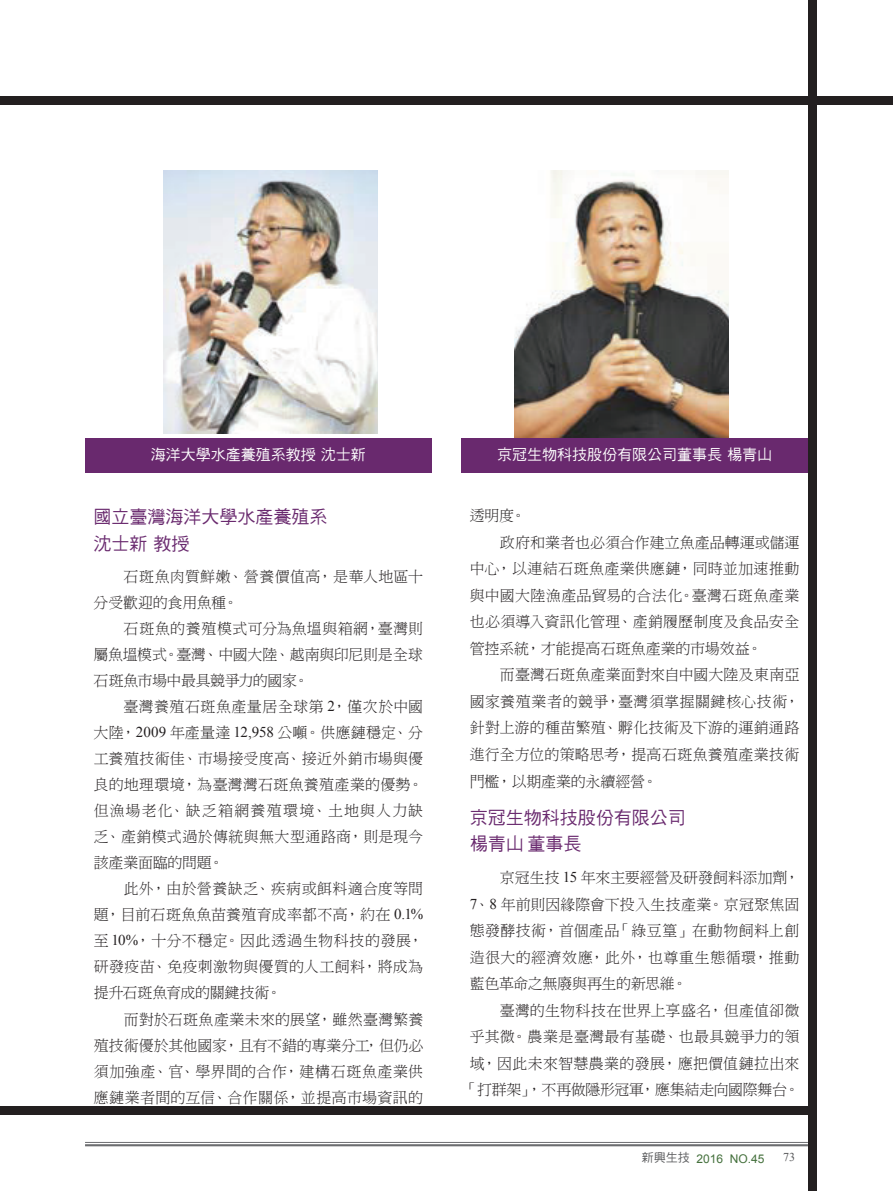
<style>
.page{position:relative;width:893px;height:1191px;background:#fff}
.page>*{position:absolute;margin:0;border:0;box-sizing:border-box;transform-origin:0 0}
.t1{font:18px/26.1px "DF Hei W5 WINP BF";color:#69296e}
.t2{font:15px/26.1px "DF Ming W3 WIN BF";letter-spacing:.01em;color:#231f20;text-align:justify}
.t3{font:15px "DF Hei W5 WINP BF";color:#fff}
.t4{font:15px "DF Ming W3 WIN BF";letter-spacing:.03em;color:#231f20}
.t5{font:15px "DF Ming W3 WIN BF";letter-spacing:-.015em;color:#231f20}
.t6{font:12px "Arial";color:#44703c}
.t7{font:12px "Times New Roman";color:#57585a}
.s1{font-family:"Times New Roman"}
.s2{font-family:"DF Hei W5 WIN BF";color:#57585a}
</style>
<div class="page">
<hr style="left:85px;top:1142px;width:723px;height:1px;background:#6c6d70">
<hr style="left:85px;top:1144px;width:723px;height:2px;background:#6c6d70">
<div style="left:808px;top:0;width:8px;height:1191px;background:#231f20"></div>
<div style="left:0;top:1106px;width:808px;height:8px;background:#231f20"></div>
<div style="left:0;top:96px;width:893px;height:8px;background:#231f20"></div>
<img style="left:164px;top:170px;width:214px;height:263px">
<div style="left:85px;top:438px;width:347px;height:35px;background:#69296e"></div>
<img style="left:515px;top:170px;width:214px;height:268px">
<div style="left:461px;top:438px;width:347px;height:35px;background:#69296e"></div>
<p class="t3" style="left:151px;top:447px;width:216px">海洋大學水產養殖系教授 沈士新</p>
<p class="t3" style="left:497px;top:447px;width:276px">京冠生物科技股份有限公司董事長 楊青山</p>
<p class="t1" style="left:94px;top:504px;width:235px">國立臺灣海洋大學水產養殖系沈士新 教授</p>
<p class="t2" style="left:94px;top:563px;width:331px;text-indent:30px">石斑魚肉質鮮嫩、營養價值高，是華人地區十分受歡迎的食用魚種。</p>
<p class="t2" style="left:94px;top:615px;width:331px;text-indent:30px">石斑魚的養殖模式可分為魚塭與箱網，臺灣則屬魚塭模式。臺灣、中國大陸、越南與印尼則是全球石斑魚市場中最具競爭力的國家。</p>
<p class="t2" style="left:94px;top:693px;width:331px;text-indent:30px">臺灣養殖石斑魚產量居全球第 <span class="s1">2</span>，僅次於中國大陸，<span class="s1">2009</span> 年產量達 <span class="s1">12,958</span> 公噸。供應鏈穩定、分工養殖技術佳、市場接受度高、接近外銷市場與優良的地理環境，為臺灣灣石斑魚養殖產業的優勢。但漁場老化、缺乏箱網養殖環境、土地與人力缺乏、產銷模式過於傳統與無大型通路商，則是現今該產業面臨的問題。</p>
<p class="t2" style="left:94px;top:875px;width:331px;text-indent:30px">此外，由於營養缺乏、疾病或餌料適合度等問題，目前石斑魚魚苗養殖育成率都不高，約在 <span class="s1">0.1%</span>至 <span class="s1">10%</span>，十分不穩定。因此透過生物科技的發展，研發疫苗、免疫刺激物與優質的人工飼料，將成為提升石斑魚育成的關鍵技術。</p>
<p class="t2" style="left:94px;top:1006px;width:331px;text-indent:30px">而對於石斑魚產業未來的展望，雖然臺灣繁養殖技術優於其他國家，且有不錯的專業分工，但仍必須加強產、官、學界間的合作，建構石斑魚產業供應鏈業者間的互信、合作關係，並提高市場資訊的</p>
<p class="t2" style="left:470px;top:502px;width:57px">透明度。</p>
<p class="t2" style="left:500px;top:529px;width:301px">政府和業者也必須合作建立魚產品轉運或儲運</p>
<p class="t2" style="left:470px;top:555px;width:331px">中心，以連結石斑魚產業供應鏈，同時並加速推動</p>
<p class="t2" style="left:470px;top:582px;width:331px">與中國大陸漁產品貿易的合法化。臺灣石斑魚產業</p>
<p class="t2" style="left:470px;top:608px;width:331px">也必須導入資訊化管理、產銷履歷制度及食品安全</p>
<p class="t2" style="left:470px;top:635px;width:294px">管控系統，才能提高石斑魚產業的市場效益。</p>
<p class="t2" style="left:500px;top:662px;width:301px">而臺灣石斑魚產業面對來自中國大陸及東南亞</p>
<p class="t4" style="left:470px;top:694px;width:331px">國家養殖業者的競爭，臺灣須掌握關鍵核心技術，</p>
<p class="t2" style="left:470px;top:715px;width:331px">針對上游的種苗繁殖、孵化技術及下游的運銷通路</p>
<p class="t2" style="left:470px;top:741px;width:331px">進行全方位的策略思考，提高石斑魚養殖產業技術</p>
<p class="t5" style="left:470px;top:773px;width:189px">門檻，以期產業的永續經營。</p>
<p class="t1" style="left:470px;top:804px;width:217px;line-height:26.5px">京冠生物科技股份有限公司楊青山董事長</p>
<p class="t2" style="left:470px;top:864px;width:331px;line-height:26.5px;text-indent:30px">京冠生技 <span class="s1">15</span> 年來主要經營及研發飼料添加劑，<span class="s1">7</span>、<span class="s1">8</span> 年前則因緣際會下投入生技產業。京冠聚焦固態發酵技術，首個產品「綠豆篁」在動物飼料上創造很大的經濟效應，此外，也尊重生態循環，推動藍色革命之無廢與再生的新思維。</p>
<p class="t2" style="left:462px;top:997px;width:339px;line-height:26.5px;text-align:right">臺灣的生物科技在世界上享盛名，但產值卻微<br>乎其微。農業是臺灣最有基礎、也最具競爭力的領域，因此未來智慧農業的發展，應把價值鏈拉出來「打群架」，不再做隱形冠軍，應集結走向國際舞台。</p>
<p class="t6" style="left:642px;top:1150px;width:124px"><span class="s2">新興生技</span> 2016 NO.45</p>
<p class="t7" style="left:783px;top:1149px;width:13px">73</p>
</div>
